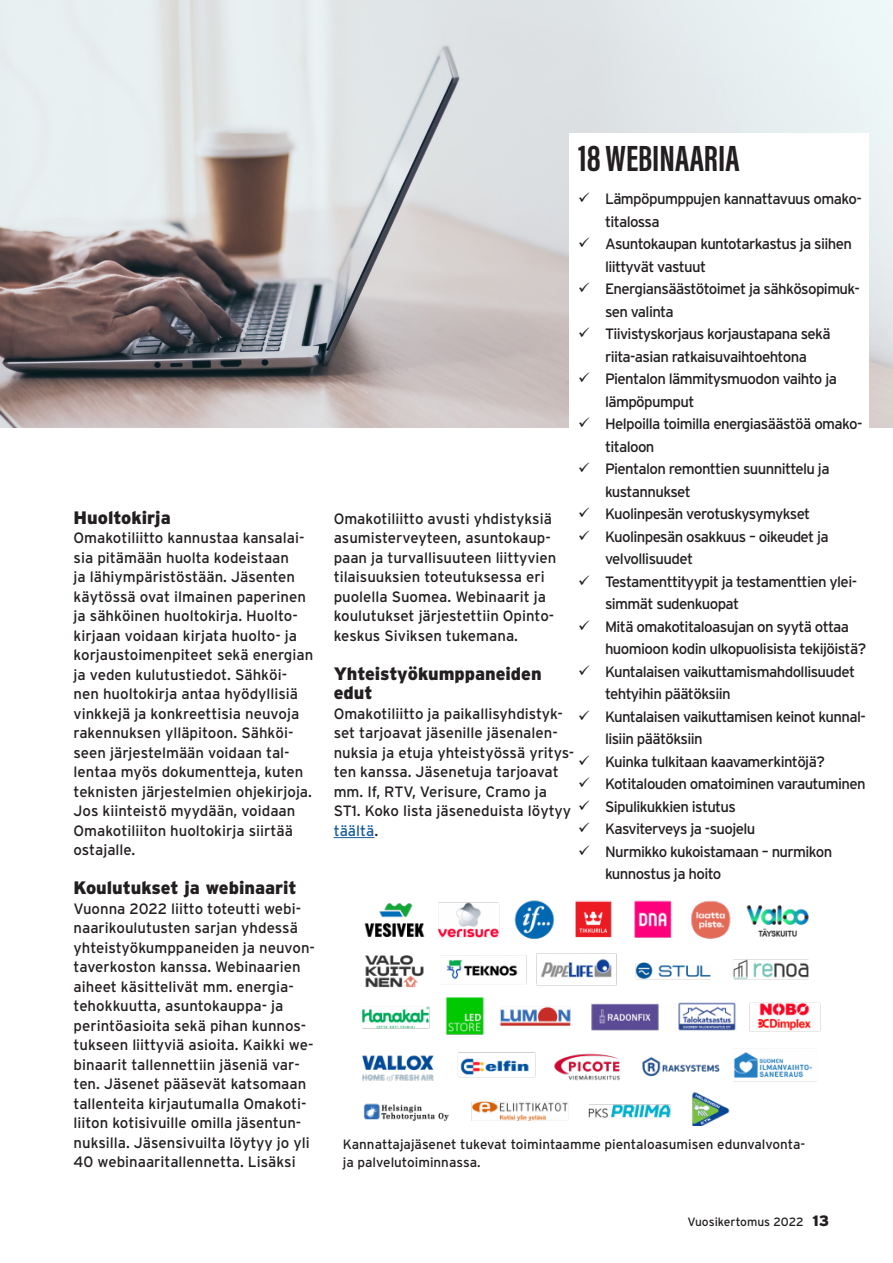
<style>
.page{position:relative;width:893px;height:1263px;background:#fff}
.page>*{position:absolute;margin:0;border:0;box-sizing:border-box;transform-origin:0 0}
.Otsikko{font:37.5px "Acumin Variable Concept";color:#231f20}
.Väliotsikko_3{font:900 18px/19.5px "Interstate";color:#231f20}
.Leipis{font:15px/19.5px "Interstate";letter-spacing:-.01em;color:#231f20}
.Leipis-2{font:15px/22.5px "Interstate";letter-spacing:-.04em;color:#231f20}
.Leipis-3{font:15px "Interstate";letter-spacing:-.045em;color:#231f20}
.Kuvateksti{font:13.5px/18px "Interstate";color:#231f20}
.t1{font:12px "Interstate";color:#231f20}
.s1{color:#175d9e}
.s2{font-weight:900;font-size:15px}
</style>
<div class="page">
<img style="left:1px;top:0;width:892px;height:427px">
<img style="left:362px;top:900px;width:459px;height:225px">
<div style="left:569px;top:134px;width:299px;height:436px;background:#fff"></div>
<hr style="left:334px;top:837px;width:40px;height:1px;background:#175d9e">
<p class="Väliotsikko_3" style="left:74px;top:507px;width:99px">Huoltokirja</p>
<p class="Leipis" style="left:74px;top:528px;width:241px">Omakotiliitto kannustaa kansalai&shy;sia pitämään huolta kodeistaan<br>ja lähiympäristöstään. Jäsenten käytössä ovat ilmainen paperinen ja sähköinen huoltokirja. Huolto&shy;kirjaan voidaan kirjata huolto- ja korjaustoimenpiteet sekä energian ja veden kulutustiedot. Sähköi&shy;nen huoltokirja antaa hyödyllisiä vinkkejä ja konkreettisia neuvoja rakennuksen ylläpitoon. Sähköi&shy;seen järjestelmään voidaan tal&shy;lentaa myös dokumentteja, kuten teknisten järjestelmien ohjekirjoja.<br>Jos kiinteistö myydään, voidaan Omakotiliiton huoltokirja siirtää ostajalle.</p>
<p class="Väliotsikko_3" style="left:74px;top:878px;width:225px">Koulutukset ja webinaarit</p>
<p class="Leipis" style="left:74px;top:898px;width:243px">Vuonna 2022 liitto toteutti webi&shy;naarikoulutusten sarjan yhdessä yhteistyökumppaneiden ja neuvon&shy;taverkoston kanssa. Webinaarien aiheet käsittelivät mm. energia&shy;tehokkuutta, asuntokauppa- ja perintöasioita sekä pihan kunnos&shy;tukseen liittyviä asioita. Kaikki we&shy;binaarit tallennettiin jäseniä var&shy;ten. Jäsenet pääsevät katsomaan tallenteita kirjautumalla Omakoti&shy;liiton kotisivuille omilla jäsentun&shy;nuksilla. Jäsensivuilta löytyy jo yli 40 webinaaritallennetta. Lisäksi</p>
<p class="Otsikko" style="left:578px;top:132px;width:163px">18 WEBINAARIA</p>
<p class="Leipis-2" style="left:605px;top:187px;width:258px">Lämpöpumppujen kannattavuus omako&shy;titalossa</p>
<p class="Leipis-2" style="left:605px;top:232px;width:249px">Asuntokaupan kuntotarkastus ja siihen liittyvät vastuut</p>
<p class="Leipis-2" style="left:605px;top:277px;width:256px">Energiansäästötoimet ja sähkösopimuk&shy;sen valinta</p>
<p class="Leipis-2" style="left:605px;top:322px;width:227px">Tiivistyskorjaus korjaustapana sekä riita-asian ratkaisuvaihtoehtona</p>
<p class="Leipis-2" style="left:605px;top:367px;width:233px">Pientalon lämmitysmuodon vaihto ja lämpöpumput</p>
<p class="Leipis-2" style="left:605px;top:412px;width:259px">Helpoilla toimilla energiasäästöä omako&shy;titaloon</p>
<p class="Leipis-2" style="left:605px;top:457px;width:226px">Pientalon remonttien suunnittelu ja kustannukset</p>
<p class="Leipis-3" style="left:605px;top:505px;width:207px">Kuolinpesän verotuskysymykset</p>
<p class="Leipis-2" style="left:605px;top:525px;width:225px">Kuolinpesän osakkuus – oikeudet ja velvollisuudet</p>
<p class="Leipis-2" style="left:605px;top:570px;width:254px">Testamenttityypit ja testamenttien ylei&shy;simmät sudenkuopat</p>
<p class="Leipis-2" style="left:605px;top:615px;width:263px">Mitä omakotitaloasujan on syytä ottaa huomioon kodin ulkopuolisista tekijöistä?</p>
<p class="Leipis-2" style="left:605px;top:660px;width:252px">Kuntalaisen vaikuttamismahdollisuudet tehtyihin päätöksiin</p>
<p class="Leipis-2" style="left:605px;top:705px;width:262px">Kuntalaisen vaikuttamisen keinot kunnal&shy;lisiin päätöksiin</p>
<p class="Leipis-2" style="left:605px;top:750px;width:221px">Kuinka tulkitaan kaavamerkintöjä?</p>
<p class="Leipis-2" style="left:605px;top:772px;width:262px">Kotitalouden omatoiminen varautuminen</p>
<p class="Leipis-2" style="left:605px;top:795px;width:133px">Sipulikukkien istutus</p>
<p class="Leipis-2" style="left:605px;top:817px;width:152px">Kasviterveys ja -suojelu</p>
<p class="Leipis-2" style="left:605px;top:840px;width:229px">Nurmikko kukoistamaan – nurmikon kunnostus ja hoito</p>
<p class="Leipis" style="left:334px;top:508px;width:224px">Omakotiliitto avusti yhdistyksiä asumisterveyteen, asuntokaup&shy;paan ja turvallisuuteen liittyvien tilaisuuksien toteutuksessa eri puolella Suomea. Webinaarit ja koulutukset järjestettiin Opinto&shy;keskus Siviksen tukemana.</p>
<p class="Väliotsikko_3" style="left:334px;top:663px;width:210px">Yhteistyökumppaneiden edut</p>
<p class="Leipis" style="left:334px;top:703px;width:242px">Omakotiliitto ja paikallisyhdistyk&shy;set tarjoavat jäsenille jäsenalen&shy;nuksia ja etuja yhteistyössä yritys&shy;ten kanssa. Jäsenetuja tarjoavat mm. If, RTV, Verisure, Cramo ja<br>ST1. Koko lista jäseneduista löytyy <span class="s1">täältä</span>.</p>
<p class="Kuvateksti" style="left:343px;top:1135px;width:464px">Kannattajajäsenet tukevat toimintaamme pientaloasumisen edunvalvonta&shy;ja palvelutoiminnassa.</p>
<p class="t1" style="left:687px;top:1215px;width:143px">Vuosikertomus 2022 <span class="s2">13</span></p>
</div>
